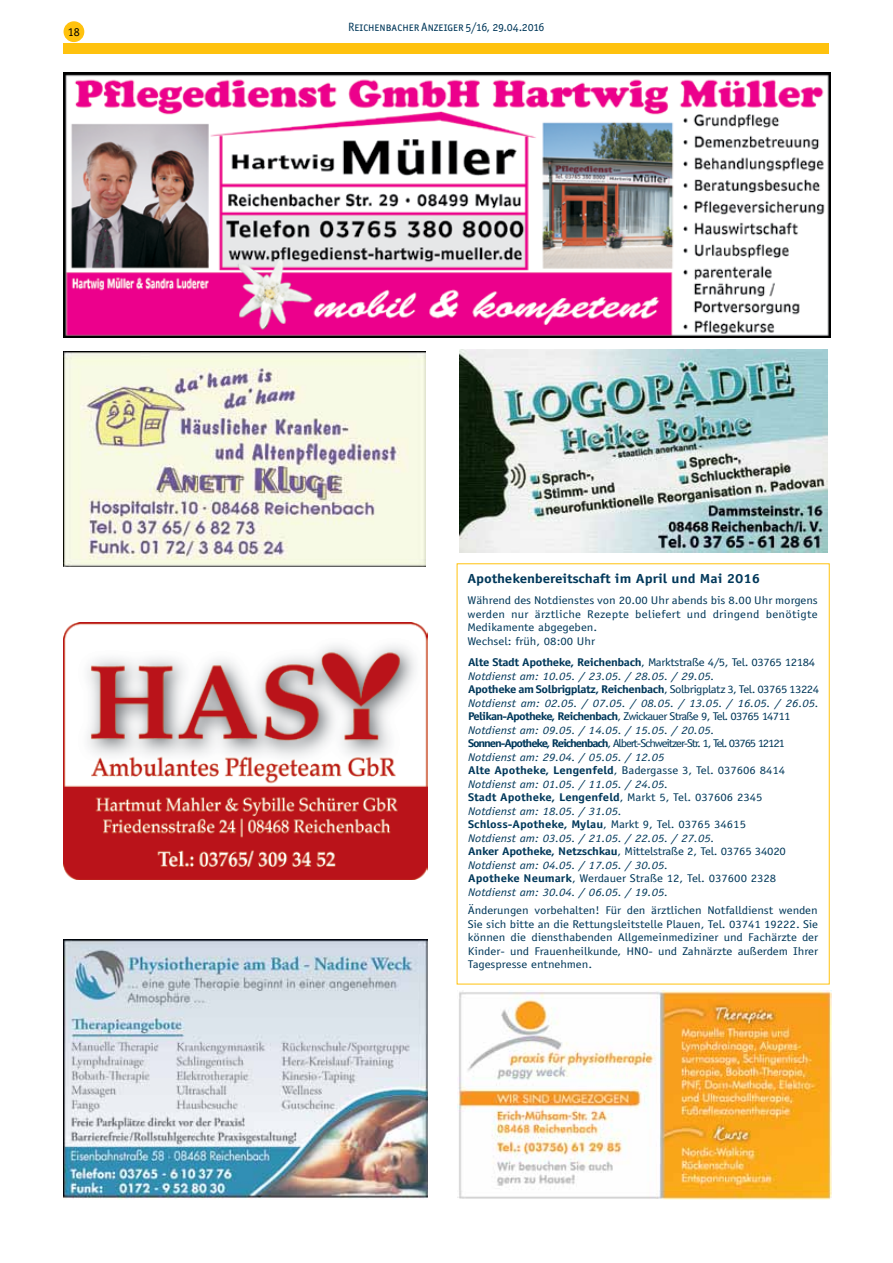
<style>
.page{position:relative;width:893px;height:1263px;background:#fff}
.page>*{position:absolute;margin:0;border:0;box-sizing:border-box;transform-origin:0 0}
.t1{font:700 13.2px "Officina Sans";letter-spacing:-.01em;color:#00385a;scale:1.14 1}
.t2{font:12px "Officina San ITC Book SC";color:#00385a}
.t3{font:12px "Officina Sans";color:#000}
.t4{font:italic 11.25px/13.5px "Officina Sans";color:#00385a;scale:1.14 1}
.t5{font:11.25px/13.5px "Officina Sans";color:#00385a;text-align:justify;scale:1.14 1}
.s1{font-weight:700;font-style:normal}
.s2{font-style:normal}
</style>
<div class="page">
<div style="left:64px;top:22px;width:20px;height:19px;background:#ffc20e;border-radius:50%"></div>
<div style="left:64px;top:21px;width:20px;height:21px;border:2px solid #ffc20e;border-radius:50%"></div>
<div style="left:64px;top:44px;width:765px;height:10px;background:#ffc20e"></div>
<img style="left:64px;top:72px;width:767px;height:265px">
<img style="left:64px;top:352px;width:362px;height:214px">
<img style="left:459px;top:349px;width:368px;height:204px">
<img style="left:64px;top:939px;width:363px;height:260px">
<img style="left:64px;top:623px;width:363px;height:257px">
<img style="left:457px;top:991px;width:374px;height:208px">
<p class="t3" style="left:68px;top:25px;width:13px">18</p>
<p class="t2" style="left:348px;top:20px;width:198px">Reichenbacher Anzeiger 5/16, 29.04.2016</p>
<p class="t1" style="left:467px;top:570px;width:258px">Apothekenbereitschaft im April und Mai 2016</p>
<p class="t5" style="left:467px;top:594px;width:309px;text-align:left">Während des Notdienstes von 20.00 Uhr abends bis 8.00 Uhr morgens werden nur ärztliche Rezepte beliefert und dringend benötigte Medikamente abgegeben.<br>Wechsel: früh, 08:00 Uhr</p>
<p class="t4" style="left:468px;top:656px;width:309px"><span class="s1">Alte Stadt Apotheke, Reichenbach</span><span class="s2">, Marktstraße 4/5, Tel. 03765 12184<br></span>Notdienst am: 10.05. / 23.05. / 28.05. / 29.05.<br><span class="s1">Apotheke am Solbrigplatz, Reichenbach</span><span class="s2">, Solbrigplatz 3, Tel. 03765 13224<br></span>Notdienst am: 02.05. / 07.05. / 08.05. / 13.05. / 16.05. / 26.05.<br><span class="s1">Pelikan-Apotheke, Reichenbach</span><span class="s2">, Zwickauer Straße 9, Tel. 03765 14711<br></span>Notdienst am: 09.05. / 14.05. / 15.05. / 20.05.<br><span class="s1">Sonnen-Apotheke, Reichenbach</span><span class="s2">, Albert-Schweitzer-Str. 1, Tel. 03765 12121<br></span>Notdienst am: 29.04. / 05.05. / 12.05<br><span class="s1">Alte Apotheke, Lengenfeld</span><span class="s2">, Badergasse 3, Tel. 037606 8414<br></span>Notdienst am: 01.05. / 11.05. / 24.05.<br><span class="s1">Stadt Apotheke, Lengenfeld</span><span class="s2">, Markt 5, Tel. 037606 2345<br></span>Notdienst am: 18.05. / 31.05.<br><span class="s1">Schloss-Apotheke, Mylau</span><span class="s2">, Markt 9, Tel. 03765 34615<br></span>Notdienst am: 03.05. / 21.05. / 22.05. / 27.05.<br><span class="s1">Anker Apotheke, Netzschkau</span><span class="s2">, Mittelstraße 2, Tel. 03765 34020<br></span>Notdienst am: 04.05. / 17.05. / 30.05.<br><span class="s1">Apotheke Neumark</span><span class="s2">, Werdauer Straße 12, Tel. 037600 2328<br></span>Notdienst am: 30.04. / 06.05. / 19.05.</p>
<p class="t5" style="left:468px;top:903px;width:309px">Änderungen vorbehalten! Für den ärztlichen Notfalldienst wenden Sie sich bitte an die Rettungsleitstelle Plauen, Tel. 03741 19222. Sie können die diensthabenden Allgemeinmediziner und Fachärzte der Kinder- und Frauenheilkunde, HNO- und Zahnärzte außerdem Ihrer Tagespresse entnehmen.</p>
</div>
